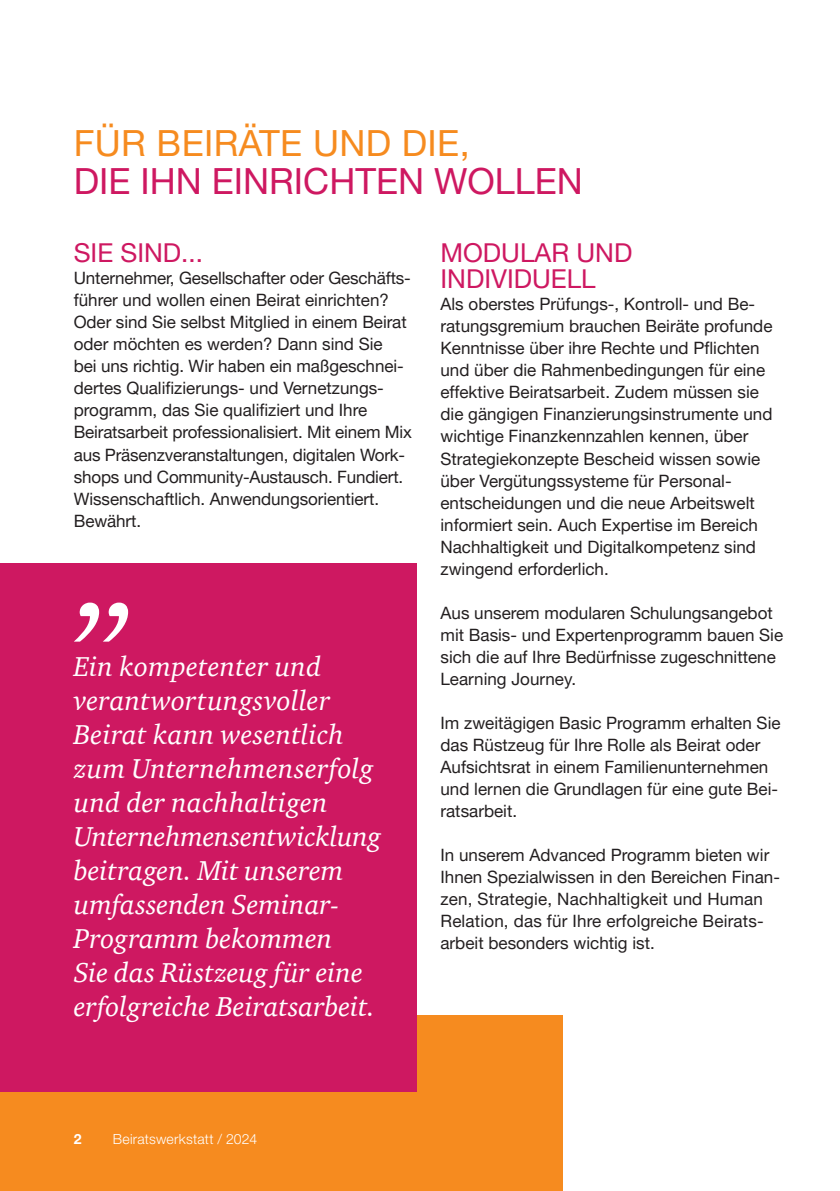
<style>
.page{position:relative;width:840px;height:1191px;background:#fff}
.page>*{position:absolute;margin:0;border:0;box-sizing:border-box;transform-origin:0 0}
.t1{font:36px "Helvetica Neue LT Pro";color:#ce1861}
.t2{font:36px "Helvetica Neue LT Pro";letter-spacing:.01em;color:#f68b1f}
.t3{font:italic 28px/34px "ITC Charter Com";letter-spacing:.005em;color:#fff}
.t4{font:26px/26px "Helvetica Neue LT Pro";color:#ce1861}
.t5{font:17px/22px "Helvetica Neue LT Pro";color:#231f20}
.t6{font:300 14px "Helvetica Neue LT Pro";letter-spacing:.015em;color:#fff}
.t7{font:700 14px "Helvetica Neue LT Pro";color:#fff}
</style>
<div class="page">
<div style="left:0;top:1015px;width:562px;height:176px;background:#f68b1f"></div>
<div style="left:0;top:563px;width:416px;height:528px;background:#ce1861"></div>
<svg style="left:74px;top:602px;width:54px;height:39px"></svg>
<h1 class="t2" style="left:74px;top:121px;width:397px">FÜR BEIRÄTE UND DIE,</h1>
<h1 class="t1" style="left:74px;top:159px;width:510px">DIE IHN EINRICHTEN WOLLEN</h1>
<h3 class="t4" style="left:74px;top:239px;width:131px">SIE SIND...</h3>
<p class="t5" style="left:74px;top:267px;width:339px">Unternehmer, Gesellschafter oder Geschäfts&shy;führer und wollen einen Beirat einrichten?<br>Oder sind Sie selbst Mitglied in einem Beirat oder möchten es werden? Dann sind Sie<br>bei uns richtig. Wir haben ein maßgeschnei&shy;dertes Qualifizierungs- und Vernetzungs&shy;programm, das Sie qualifiziert und Ihre Beiratsarbeit professionalisiert. Mit einem Mix aus Präsenzveranstaltungen, digitalen Work&shy;shops und Community-Austausch. Fundiert.<br>Wissenschaftlich. Anwendungsorientiert.<br>Bewährt.</p>
<p class="t3" style="left:74px;top:649px;width:309px">Ein kompetenter und verantwortungsvoller<br>Beirat kann wesentlich zum Unternehmenserfolg und der nachhaltigen<br>Unternehmensentwicklung beitragen. Mit unserem umfassenden Seminar-<br>Programm bekommen<br>Sie das Rüstzeug für eine erfolgreiche Beiratsarbeit.</p>
<h3 class="t4" style="left:440px;top:239px;width:193px">MODULAR UND<br>INDIVIDUELL</h3>
<p class="t5" style="left:440px;top:293px;width:333px">Als oberstes Prüfungs-, Kontroll- und Be&shy;ratungsgremium brauchen Beiräte profunde Kenntnisse über ihre Rechte und Pflichten und über die Rahmenbedingungen für eine effektive Beiratsarbeit. Zudem müssen sie die gängigen Finanzierungsinstrumente und wichtige Finanzkennzahlen kennen, über Strategiekonzepte Bescheid wissen sowie über Vergütungssysteme für Personal&shy;entscheidungen und die neue Arbeitswelt informiert sein. Auch Expertise im Bereich Nachhaltigkeit und Digitalkompetenz sind zwingend erforderlich.</p>
<p class="t5" style="left:440px;top:601px;width:344px">Aus unserem modularen Schulungsangebot mit Basis- und Expertenprogramm bauen Sie sich die auf Ihre Bedürfnisse zugeschnittene Learning Journey.</p>
<p class="t5" style="left:440px;top:711px;width:341px">Im zweitägigen Basic Programm erhalten Sie das Rüstzeug für Ihre Rolle als Beirat oder Aufsichtsrat in einem Familienunternehmen und lernen die Grundlagen für eine gute Bei&shy;ratsarbeit.</p>
<p class="t5" style="left:440px;top:843px;width:341px">In unserem Advanced Programm bieten wir Ihnen Spezialwissen in den Bereichen Finan&shy;zen, Strategie, Nachhaltigkeit und Human Relation, das für Ihre erfolgreiche Beirats&shy;arbeit besonders wichtig ist.</p>
<p class="t7" style="left:74px;top:1130px;width:9px">2</p>
<p class="t6" style="left:113px;top:1130px;width:146px">Beiratswerkstatt / 2024</p>
</div>
